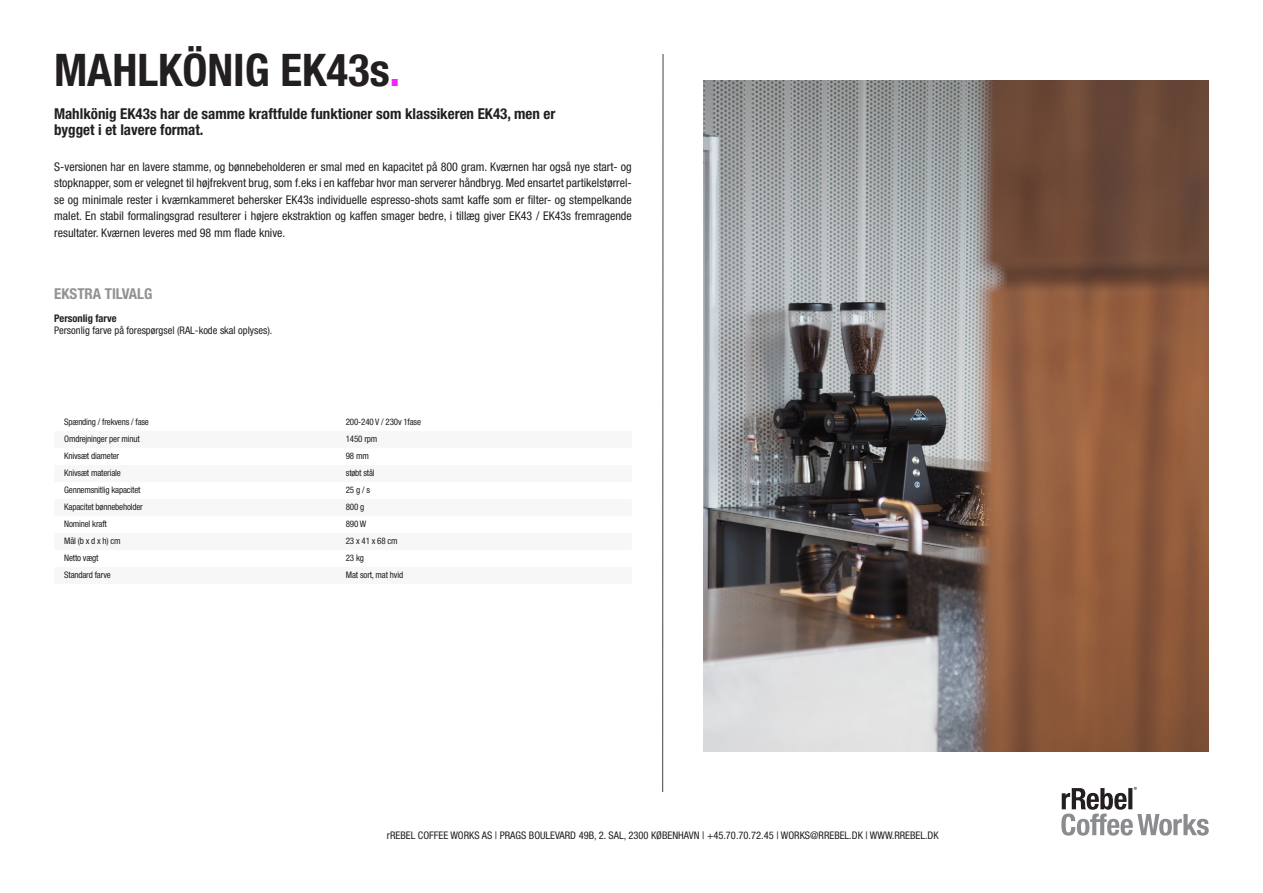
<style>
.page{position:relative;width:1263px;height:893px;background:#fff}
.page>*{position:absolute;margin:0;border:0;box-sizing:border-box;transform-origin:0 0}
.t1{font:700 condensed 45px "Helvetica Neue LT Pro";color:#231f20}
.t2{font:700 condensed 15px/16.5px "Helvetica Neue LT Pro";color:#231f20}
.t3{font:700 condensed 15px "Helvetica Neue LT Pro";color:#929291}
.t4{font:condensed 12px/16.5px "Helvetica Neue LT Pro";color:#231f20;text-align:justify}
.t5{font:condensed 10.5px "Helvetica Neue LT Pro";color:#231f20}
.t6{font:700 condensed 10.5px "Helvetica Neue LT Pro";color:#231f20}
.t7{font:condensed 9px "Helvetica Neue LT Pro";letter-spacing:-.02em;color:#231f20}
.s1{color:#f126ff}
</style>
<div class="page">
<hr style="left:662px;top:54px;width:1px;height:738px;background:#231f20">
<img style="left:703px;top:81px;width:506px;height:670px">
<svg style="left:1061px;top:787px;width:148px;height:49px"></svg>
<p class="t1" style="left:54px;top:43px;width:348px">MAHLKÖNIG EK43s<span class="s1">.</span></p>
<p class="t2" style="left:54px;top:105px;width:503px">Mahlkönig EK43s har de samme kraftfulde funktioner som klassikeren EK43, men er bygget i et lavere format.</p>
<p class="t4" style="left:54px;top:158px;width:579px">S-versionen har en lavere stamme, og bønnebeholderen er smal med en kapacitet på 800 gram. Kværnen har også nye start- og stopknapper, som er velegnet til højfrekvent brug, som f.eks i en kaffebar hvor man serverer håndbryg. Med ensartet partikelstørrel&shy;se og minimale rester i kværnkammeret behersker EK43s individuelle espresso-shots samt kaffe som er filter- og stempelkande malet. En stabil formalingsgrad resulterer i højere ekstraktion og kaffen smager bedre, i tillæg giver EK43 / EK43s fremragende resultater. Kværnen leveres med 98 mm flade knive.</p>
<p class="t3" style="left:54px;top:284px;width:100px">EKSTRA TILVALG</p>
<p class="t6" style="left:54px;top:312px;width:64px">Personlig farve</p>
<p class="t5" style="left:54px;top:325px;width:220px">Personlig farve på forespørgsel (RAL-kode skal oplyses).</p>
<p class="t7" style="left:64px;top:416px;width:86px">Spænding / frekvens / fase</p>
<p class="t7" style="left:346px;top:416px;width:77px">200-240 V / 230v 1fase</p>
<p class="t7" style="left:64px;top:433px;width:77px">Omdrejninger per minut</p>
<p class="t7" style="left:346px;top:433px;width:33px">1450 rpm</p>
<p class="t7" style="left:64px;top:450px;width:57px">Knivsæt diameter</p>
<p class="t7" style="left:346px;top:450px;width:25px">98 mm</p>
<p class="t7" style="left:64px;top:467px;width:58px">Knivsæt materiale</p>
<p class="t7" style="left:346px;top:467px;width:30px">støbt stål</p>
<p class="t7" style="left:64px;top:484px;width:78px">Gennemsnitlig kapacitet</p>
<p class="t7" style="left:346px;top:484px;width:26px">25 g / s</p>
<p class="t7" style="left:64px;top:501px;width:80px">Kapacitet bønnebeholder</p>
<p class="t7" style="left:346px;top:501px;width:20px">800 g</p>
<p class="t7" style="left:64px;top:518px;width:44px">Nominel kraft</p>
<p class="t7" style="left:346px;top:518px;width:22px">890 W</p>
<p class="t7" style="left:64px;top:535px;width:58px">Mål (b x d x h) cm</p>
<p class="t7" style="left:346px;top:535px;width:53px">23 x 41 x 68 cm</p>
<p class="t7" style="left:64px;top:552px;width:36px">Netto vægt</p>
<p class="t7" style="left:346px;top:552px;width:20px">23 kg</p>
<p class="t7" style="left:64px;top:569px;width:48px">Standard farve</p>
<p class="t7" style="left:346px;top:569px;width:59px">Mat sort, mat hvid</p>
<p class="t5" style="left:387px;top:829px;width:553px">rREBEL COFFEE WORKS AS | PRAGS BOULEVARD 49B, 2. SAL, 2300 KØBENHAVN | +45.70.70.72.45 | WORKS@RREBEL.DK | WWW.RREBEL.DK</p>
</div>
